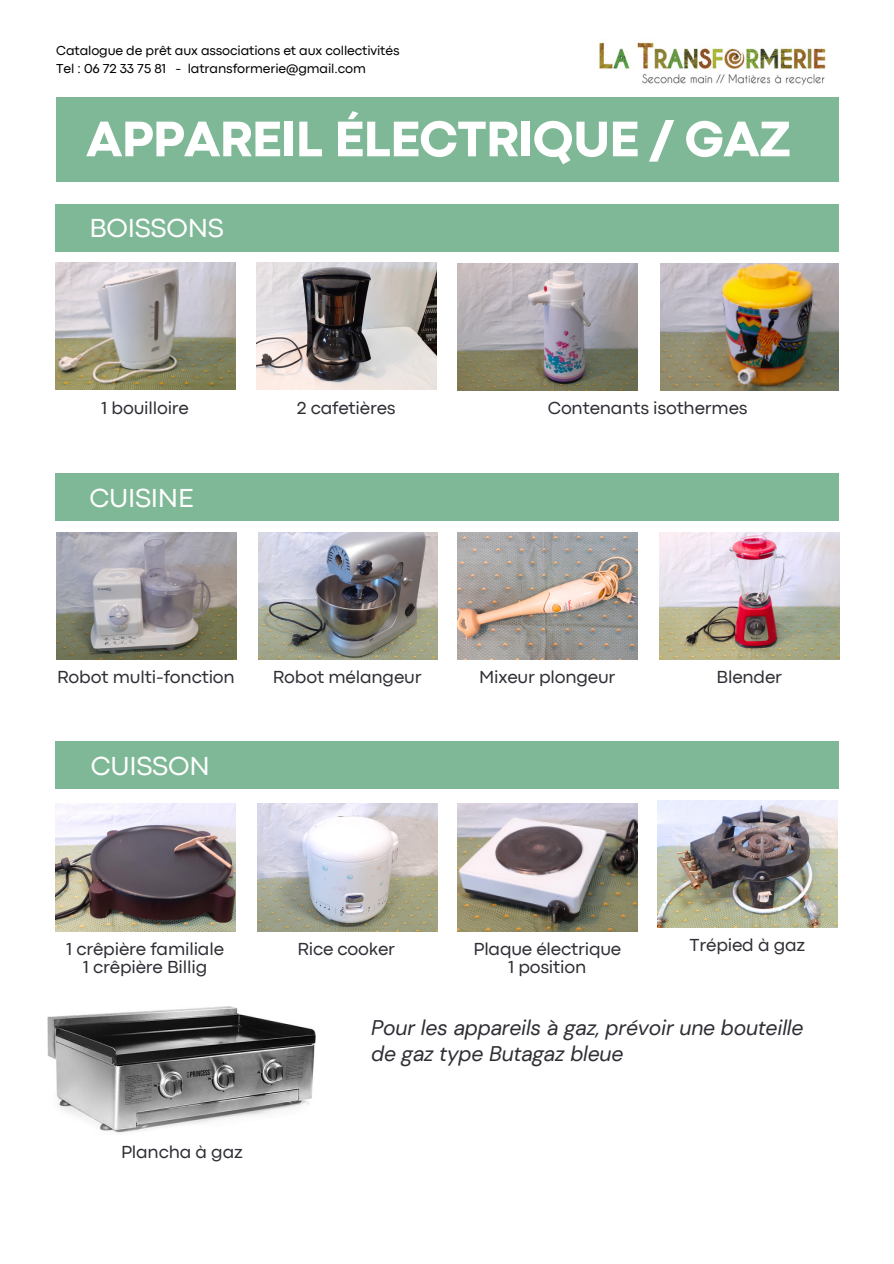
<style>
.page{position:relative;width:894px;height:1264px;background:#fff}
.page>*{position:absolute;margin:0;border:0;box-sizing:border-box;transform-origin:0 0}
.t1{font:800 52.2px "Codec Pro";letter-spacing:-.01em;color:#fff}
.t2{font:27.15px "Codec Pro";letter-spacing:-.01em;color:#fff}
.t3{font:italic 21.15px/25.8px "DM Sans";letter-spacing:-.01em;color:#302e35}
.t4{font:18.15px/18px "Codec Pro";letter-spacing:-.01em;color:#302e35;text-align:center}
.t5{font:13.5px "Codec Pro";letter-spacing:-.01em;color:#000}
</style>
<div class="page">
<div style="left:55px;top:204px;width:783px;height:47px;background:#7fb897"></div>
<div style="left:55px;top:473px;width:783px;height:47px;background:#7fb897"></div>
<div style="left:55px;top:741px;width:783px;height:48px;background:#7fb897"></div>
<img style="left:55px;top:262px;width:180px;height:127px">
<img style="left:457px;top:532px;width:180px;height:127px">
<img style="left:55px;top:803px;width:180px;height:128px">
<img style="left:457px;top:803px;width:180px;height:128px">
<img style="left:659px;top:532px;width:180px;height:127px">
<img style="left:256px;top:263px;width:180px;height:127px">
<img style="left:657px;top:800px;width:180px;height:127px">
<img style="left:48px;top:1006px;width:268px;height:127px">
<img style="left:258px;top:532px;width:179px;height:127px">
<img style="left:56px;top:532px;width:180px;height:127px">
<img style="left:257px;top:803px;width:180px;height:128px">
<div style="left:56px;top:97px;width:782px;height:84px;background:#7fb897"></div>
<img style="left:599px;top:42px;width:227px;height:44px">
<img style="left:660px;top:263px;width:178px;height:127px">
<img style="left:457px;top:263px;width:180px;height:127px">
<p class="t5" style="left:56px;top:46px;width:345px">Catalogue de prêt aux associations et aux collectivités</p>
<h4 class="t5" style="left:56px;top:64px;width:311px">Tel : 06 72 33 75 81 - latransformerie@gmail.com</h4>
<h4 class="t1" style="left:86px;top:120px;width:706px">APPAREIL ÉLECTRIQUE / GAZ</h4>
<h2 class="t2" style="left:89px;top:218px;width:136px">BOISSONS</h2>
<p class="t4" style="left:101px;top:400px;width:89px">1 bouilloire</p>
<p class="t4" style="left:297px;top:400px;width:100px">2 cafetières</p>
<p class="t2" style="left:89px;top:488px;width:106px">CUISINE</p>
<h4 class="t4" style="left:547px;top:400px;width:201px">Contenants isothermes</h4>
<p class="t4" style="left:57px;top:669px;width:179px">Robot multi-fonction</p>
<h4 class="t4" style="left:479px;top:669px;width:138px">Mixeur plongeur</h4>
<h4 class="t4" style="left:273px;top:669px;width:150px">Robot mélangeur</h4>
<h2 class="t4" style="left:716px;top:669px;width:67px">Blender</h2>
<h4 class="t2" style="left:91px;top:756px;width:120px">CUISSON</h4>
<h4 class="t4" style="left:66px;top:940px;width:159px">1 crêpière familiale<br>1 crêpière Billig</h4>
<h4 class="t4" style="left:297px;top:940px;width:99px">Rice cooker</h4>
<h4 class="t4" style="left:473px;top:940px;width:149px">Plaque électrique<br>1 position</h4>
<h4 class="t4" style="left:689px;top:937px;width:117px">Trépied à gaz</h4>
<p class="t4" style="left:121px;top:1144px;width:123px">Plancha à gaz</p>
<p class="t3" style="left:371px;top:1014px;width:433px">Pour les appareils à gaz, prévoir une bouteille de gaz type Butagaz bleue</p>
</div>
